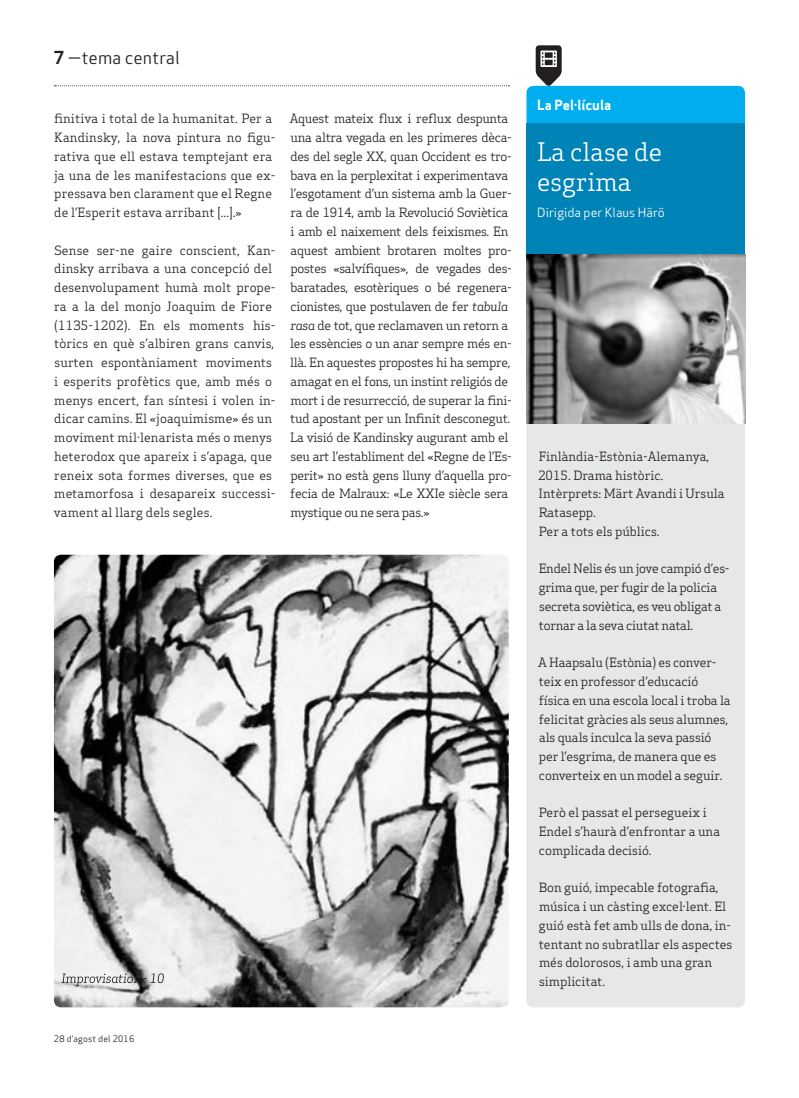
<style>
.page{position:relative;width:799px;height:1098px;background:#fff}
.page>*{position:absolute;margin:0;border:0;box-sizing:border-box;transform-origin:0 0}
.Subtitol_Secció{font:25px/30px "Apex Serif";color:#fff}
.Capçalera{font:17.5px "Apex Sans Book T";color:#231f20}
.Titular_Secció_Petit{font:13.75px "Apex Sans Bold T";color:#fff}
.Text_General{font:12.5px/18.8px "Apex Serif";letter-spacing:-.01em;color:#231f20}
.Text_General-2{font:12.5px/18.8px "Apex Serif";letter-spacing:.01em;color:#231f20}
.Titulars{font:12.5px "Apex Sans Book T";color:#fff}
.Data_Peu{font:8.75px "Apex Sans Book T";letter-spacing:.02em;color:#231f20}
.s1{font-family:"Apex Sans Bold T"}
.s2{font-style:italic}
</style>
<div class="page">
<img style="left:54px;top:555px;width:455px;height:452px">
<svg style="left:54px;top:85px;width:455px;height:1px"></svg>
<div style="left:526px;top:423px;width:219px;height:584px;background:#e6e7e9"></div>
<div style="left:526px;top:123px;width:219px;height:132px;background:#0083b6"></div>
<img style="left:526px;top:255px;width:219px;height:168px">
<svg style="left:62px;top:973px;width:102px;height:13px"></svg>
<svg style="left:542px;top:255px;width:13px;height:6px"></svg>
<svg style="left:526px;top:45px;width:219px;height:78px"></svg>
<p class="Capçalera" style="left:54px;top:46px;width:127px"><span class="s1">7</span> —tema central</p>
<p class="Text_General-2" style="left:54px;top:109px;width:223px">finitiva i total de la humanitat. Per a Kandinsky, la nova pintura no figu&shy;rativa que ell estava temptejant era ja una de les manifestacions que ex&shy;pressava ben clarament que el Regne de l’Esperit estava arribant [...].»</p>
<p class="Text_General-2" style="left:54px;top:241px;width:223px">Sense ser-ne gaire conscient, Kan&shy;dinsky arribava a una concepció del desenvolupament humà molt prope&shy;ra a la del monjo Joaquim de Fiore (1135-1202). En els moments his&shy;tòrics en què s’albiren grans canvis, surten espontàniament moviments i esperits profètics que, amb més o menys encert, fan síntesi i volen in&shy;dicar camins. El «joaquimisme» és un moviment mil·lenarista més o menys heterodox que apareix i s’apaga, que reneix sota formes diverses, que es metamorfosa i desapareix successi&shy;vament al llarg dels segles.</p>
<p class="Text_General" style="left:290px;top:109px;width:224px">Aquest mateix flux i reflux despunta una altra vegada en les primeres dèca&shy;des del segle XX, quan Occident es tro&shy;bava en la perplexitat i experimentava l’esgotament d’un sistema amb la Guer&shy;ra de 1914, amb la Revolució Soviètica i amb el naixement dels feixismes. En aquest ambient brotaren moltes pro&shy;postes «salvífiques», de vegades des&shy;baratades, esotèriques o bé regenera&shy;cionistes, que postulaven de fer <span class="s2">tabula rasa</span> de tot, que reclamaven un retorn a les essències o un anar sempre més en&shy;llà. En aquestes propostes hi ha sempre, amagat en el fons, un instint religiós de mort i de resurrecció, de superar la fini&shy;tud apostant per un Infinit desconegut.<br>La visió de Kandinsky augurant amb el seu art l’establiment del «Regne de l’Es&shy;perit» no està gens lluny d’aquella pro&shy;fecia de Malraux: «Le XXIe siècle sera mystique ou ne sera pas.»</p>
<p class="Data_Peu" style="left:54px;top:1033px;width:82px">28 d’agost del 2016</p>
<p class="Titular_Secció_Petit" style="left:537px;top:96px;width:76px">La Pel·lícula</p>
<p class="Subtitol_Secció" style="left:537px;top:136px;width:127px">La clase de esgrima</p>
<p class="Titulars" style="left:537px;top:204px;width:129px">Dirigida per Klaus Härö</p>
<p class="Text_General" style="left:538px;top:447px;width:173px">Finlàndia-Estònia-Alemanya,<br>2015. Drama històric.</p>
<p class="Text_General" style="left:538px;top:484px;width:188px">Intèrprets: Märt Avandi i Ursula<br>Ratasepp.</p>
<p class="Text_General" style="left:539px;top:522px;width:122px">Per a tots els públics.</p>
<p class="Text_General" style="left:539px;top:559px;width:192px">Endel Nelis és un jove campió d’es&shy;grima que, per fugir de la policia secreta soviètica, es veu obligat a tornar a la seva ciutat natal.</p>
<p class="Text_General" style="left:538px;top:653px;width:194px">A Haapsalu (Estònia) es conver&shy;teix en professor d’educació física en una escola local i troba la felicitat gràcies als seus alumnes, als quals inculca la seva passió per l’esgrima, de manera que es converteix en un model a seguir.</p>
<p class="Text_General" style="left:539px;top:803px;width:183px">Però el passat el persegueix i<br>Endel s’haurà d’enfrontar a una complicada decisió.</p>
<p class="Text_General" style="left:539px;top:878px;width:195px">Bon guió, impecable fotografia, música i un càsting excel·lent. El guió està fet amb ulls de dona, in&shy;tentant no subratllar els aspectes més dolorosos, i amb una gran simplicitat.</p>
</div>
